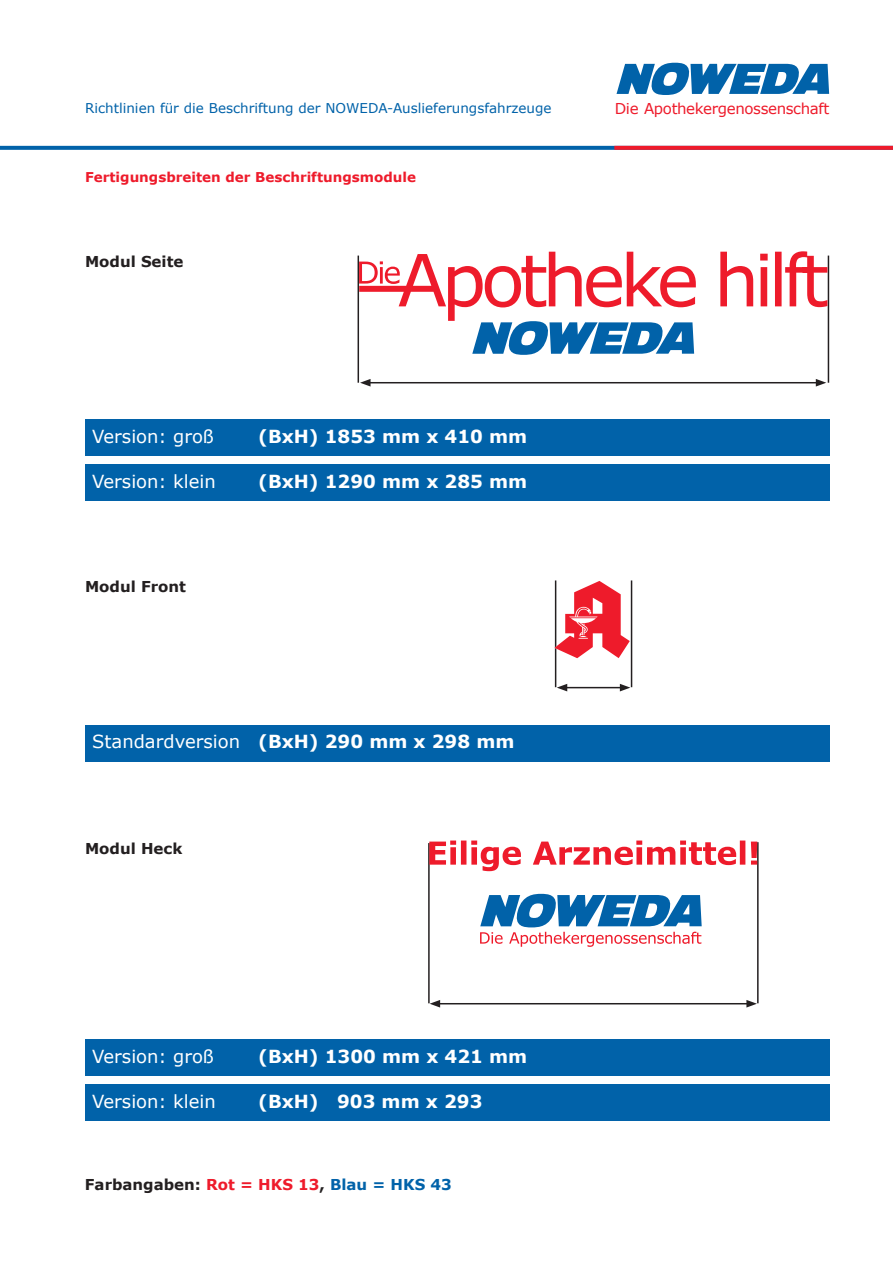
<style>
.page{position:relative;width:893px;height:1263px;background:#fff}
.page>*{position:absolute;margin:0;border:0;box-sizing:border-box;transform-origin:0 0}
.t1{font:700 18px "Verdana";color:#fff}
.t2{font:18px "Verdana";color:#fff}
.t3{font:700 15px "Verdana";color:#231f20}
.t4{font:15px "Verdana";letter-spacing:-.025em;color:#ee1b2b}
.t5{font:13.5px "Verdana";color:#0162a9}
.t6{font:700 13.5px "Verdana";color:#ee1b2b}
.s1{font-weight:400}
.s2{color:#ee1b2b}
.s3{color:#0162a9}
</style>
<div class="page">
<svg style="left:0;top:146px;width:614px;height:4px;background:#0b68ac"></svg>
<svg style="left:614px;top:146px;width:279px;height:4px"></svg>
<svg style="left:616px;top:63px;width:214px;height:32px"></svg>
<div style="left:85px;top:725px;width:744px;height:36px;background:#0162a9"></div>
<hr style="left:368px;top:382px;width:450px;height:1px;background:#231f20">
<svg style="left:360px;top:379px;width:11px;height:8px"></svg>
<svg style="left:816px;top:379px;width:10px;height:8px"></svg>
<hr style="left:358px;top:256px;width:1px;height:127px;background:#231f20">
<hr style="left:828px;top:256px;width:1px;height:127px;background:#231f20">
<svg style="left:359px;top:251px;width:468px;height:104px"></svg>
<hr style="left:565px;top:687px;width:57px;height:1px;background:#231f20">
<svg style="left:557px;top:684px;width:10px;height:7px"></svg>
<svg style="left:620px;top:684px;width:10px;height:7px"></svg>
<hr style="left:555px;top:580px;width:1px;height:107px;background:#231f20">
<hr style="left:631px;top:580px;width:1px;height:107px;background:#231f20">
<svg style="left:554px;top:581px;width:76px;height:77px"></svg>
<hr style="left:438px;top:1003px;width:311px;height:1px;background:#231f20">
<svg style="left:430px;top:1000px;width:10px;height:7px"></svg>
<svg style="left:746px;top:1000px;width:11px;height:7px"></svg>
<hr style="left:428px;top:843px;width:2px;height:160px;background:#231f20">
<hr style="left:757px;top:842px;width:2px;height:161px;background:#231f20">
<svg style="left:429px;top:840px;width:328px;height:31px"></svg>
<svg style="left:480px;top:894px;width:222px;height:53px"></svg>
<div style="left:85px;top:464px;width:744px;height:36px;background:#0162a9"></div>
<div style="left:85px;top:1084px;width:744px;height:36px;background:#0162a9"></div>
<div style="left:85px;top:420px;width:744px;height:36px;background:#0162a9"></div>
<div style="left:85px;top:1040px;width:744px;height:36px;background:#0162a9"></div>
<p class="t5" style="left:85px;top:100px;width:468px">Richtlinien für die Beschriftung der NOWEDA-Auslieferungsfahrzeuge</p>
<p class="t4" style="left:615px;top:99px;width:216px">Die Apothekergenossenschaft</p>
<p class="t6" style="left:85px;top:169px;width:332px">Fertigungsbreiten der Beschriftungsmodule</p>
<p class="t3" style="left:85px;top:252px;width:100px">Modul Seite</p>
<p class="t2" style="left:92px;top:425px;width:123px">Version: groß</p>
<p class="t2" style="left:92px;top:470px;width:125px">Version: klein</p>
<p class="t3" style="left:85px;top:577px;width:102px">Modul Front</p>
<p class="t1" style="left:258px;top:425px;width:270px">(BxH) 1853 mm x 410 mm</p>
<p class="t1" style="left:258px;top:469px;width:270px">(BxH) 1290 mm x 285 mm</p>
<p class="t1" style="left:92px;top:729px;width:424px"><span class="s1">Standardversion</span> (BxH) 290 mm x 298 mm</p>
<p class="t3" style="left:85px;top:839px;width:99px">Modul Heck</p>
<p class="t2" style="left:92px;top:1045px;width:123px">Version: groß</p>
<p class="t2" style="left:92px;top:1089px;width:125px">Version: klein</p>
<p class="t1" style="left:258px;top:1045px;width:270px">(BxH) 1300 mm x 421 mm</p>
<p class="t1" style="left:258px;top:1089px;width:226px">(BxH) 903 mm x 293</p>
<p class="t3" style="left:85px;top:1175px;width:368px">Farbangaben: <span class="s2">Rot = HKS 13</span>, <span class="s3">Blau = HKS 43</span></p>
</div>
